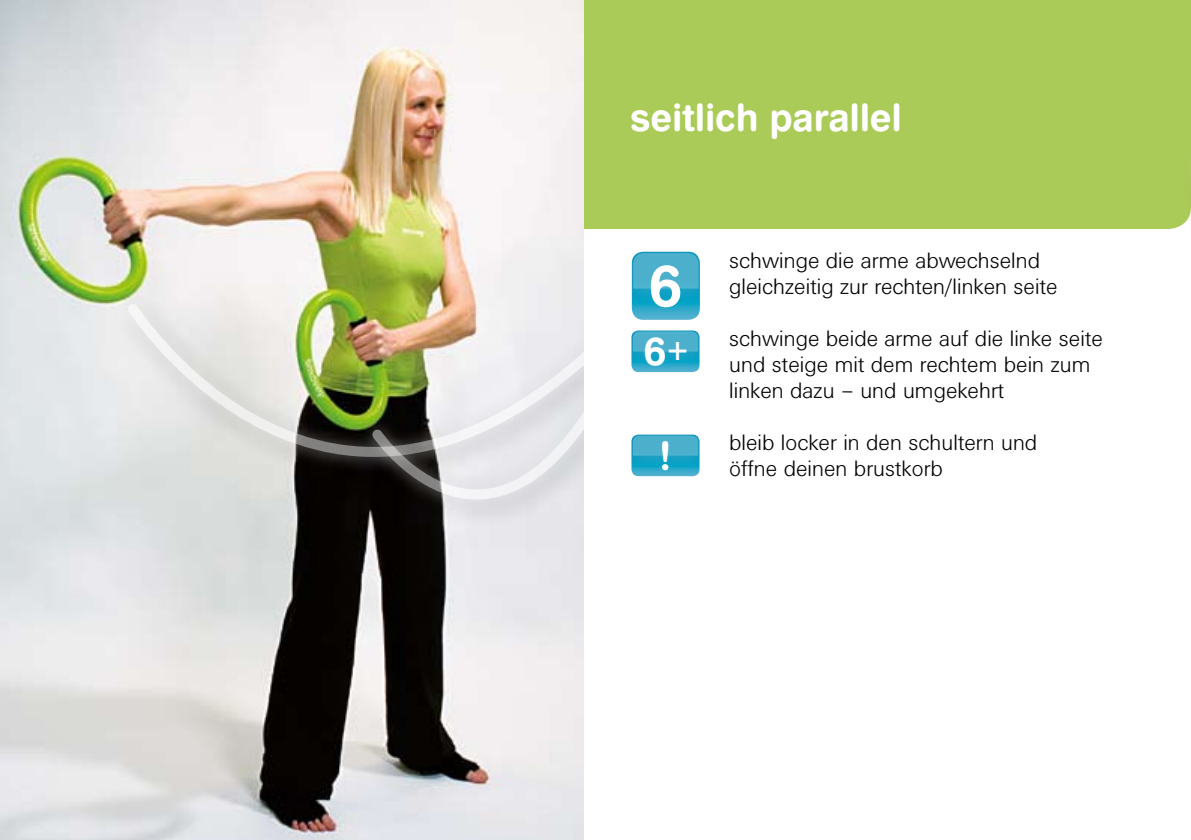
<style>
.page{position:relative;width:1191px;height:840px;background:#fff}
.page>*{position:absolute;margin:0;border:0;box-sizing:border-box;transform-origin:0 0}
.t1{font:58.4px "Swiss 721 BT Bold Rounded";color:#fff}
.t2{font:39.6px "Swiss 721 BT Bold Rounded";color:#fff}
.t3{font:38px "Swiss 721 BT Bold Rounded";letter-spacing:-.005em;color:#fff}
.t4{font:300 22px/26px "Univers BQ";color:#000}
.s1{font-size:30px}
</style>
<div class="page">
<div style="left:583px;top:0;width:608px;height:229px;background:#abcb58"></div>
<img style="left:0;top:0;width:583px;height:839px">
<div style="left:107px;top:283px;width:476px;height:201px;background:#000;opacity:.5"></div>
<div style="left:112px;top:287px;width:471px;height:183px;background:#fff;opacity:.75"></div>
<svg style="left:123px;top:298px;width:229px;height:195px;background:#c6c9bb"></svg>
<div style="left:352px;top:283px;width:231px;height:243px;background:#000;opacity:.5"></div>
<div style="left:356px;top:287px;width:227px;height:226px;background:#fff;opacity:.75"></div>
<img style="left:367px;top:295px;width:216px;height:240px">
<div style="left:1176px;top:136px;width:15px;height:409px;background:#000;opacity:.5"></div>
<div style="left:1180px;top:140px;width:11px;height:391px;background:#fff;opacity:.75"></div>
<svg style="left:1190px;top:151px;width:1px;height:394px"></svg>
<svg style="left:632px;top:251px;width:68px;height:64px;background:#39accb"></svg>
<svg style="left:631px;top:330px;width:68px;height:42px;background:#3aaccb"></svg>
<svg style="left:631px;top:434px;width:68px;height:42px;background:#3aaccb"></svg>
<h3 class="t3" style="left:630px;top:93px;width:273px">seitlich parallel</h3>
<h1 class="t1" style="left:649px;top:248px;width:35px">6</h1>
<h2 class="t2" style="left:643px;top:325px;width:48px">6<span class="s1">+</span></h2>
<h2 class="t2" style="left:659px;top:430px;width:15px">!</h2>
<p class="t4" style="left:729px;top:248px;width:330px">schwinge die arme abwechselnd gleichzeitig zur rechten/linken seite</p>
<p class="t4" style="left:729px;top:326px;width:375px">schwinge beide arme auf die linke seite und steige mit dem rechtem bein zum linken dazu – und umgekehrt</p>
<p class="t4" style="left:729px;top:430px;width:310px">bleib locker in den schultern und öffne deinen brustkorb</p>
</div>
